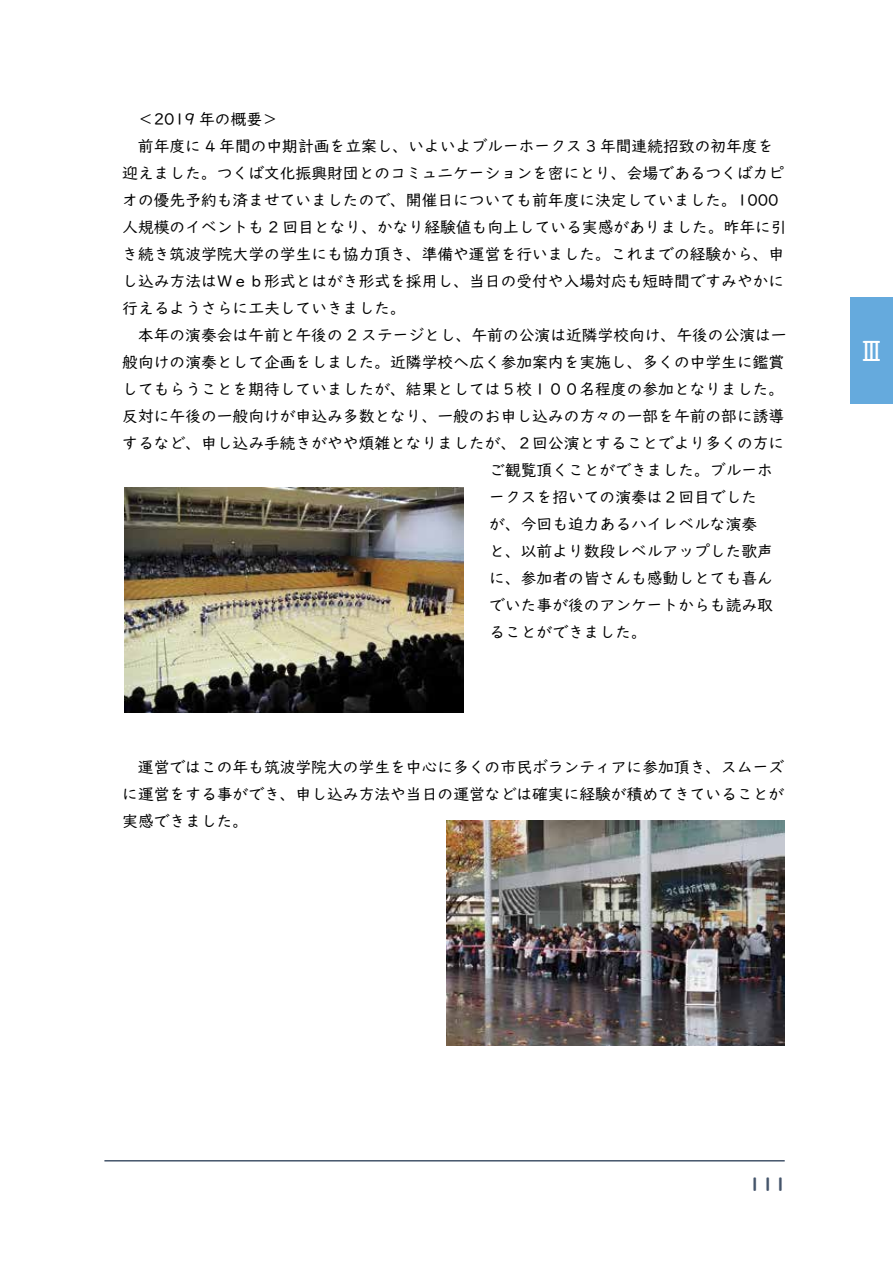
<style>
.page{position:relative;width:893px;height:1263px;background:#fff}
.page>*{position:absolute;margin:0;border:0;box-sizing:border-box;transform-origin:0 0}
.t1{font:25.5px "UD Shin M Go Pr 6 N";color:#fff}
.t2{font:18px "UD Digi Kyokasho NP B";color:#44546a}
.t3{font:15.9px/27px "UD Digi Kyokasho NP R";color:#000;text-align:justify}
</style>
<div class="page">
<hr style="left:104px;top:1160px;width:681px;height:1px;background:#44546a">
<img style="left:124px;top:487px;width:340px;height:226px">
<img style="left:446px;top:821px;width:338px;height:225px">
<div style="left:850px;top:298px;width:43px;height:106px;background:#65aadd"></div>
<p class="t3" style="left:138px;top:105px;width:142px">＜2019 年の概要＞</p>
<p class="t3" style="left:138px;top:132px;width:637px">前年度に 4 年間の中期計画を立案し、いよいよブルーホークス 3 年間連続招致の初年度を</p>
<p class="t3" style="left:122px;top:159px;width:664px">迎えました。つくば文化振興財団とのコミュニケーションを密にとり、会場であるつくばカピ</p>
<p class="t3" style="left:122px;top:186px;width:658px">オの優先予約も済ませていましたので、開催日についても前年度に決定していました。1000</p>
<p class="t3" style="left:122px;top:213px;width:666px">人規模のイベントも 2 回目となり、かなり経験値も向上している実感がありました。昨年に引</p>
<p class="t3" style="left:122px;top:240px;width:664px">き続き筑波学院大学の学生にも協力頂き、準備や運営を行いました。これまでの経験から、申</p>
<p class="t3" style="left:122px;top:267px;width:664px">し込み方法はＷｅｂ形式とはがき形式を採用し、当日の受付や入場対応も短時間ですみやかに</p>
<p class="t3" style="left:122px;top:295px;width:285px">行えるようさらに工夫していきました。</p>
<p class="t3" style="left:138px;top:322px;width:650px">本年の演奏会は午前と午後の 2 ステージとし、午前の公演は近隣学校向け、午後の公演は一</p>
<p class="t3" style="left:122px;top:349px;width:664px">般向けの演奏として企画をしました。近隣学校へ広く参加案内を実施し、多くの中学生に鑑賞</p>
<p class="t3" style="left:122px;top:376px;width:664px">してもらうことを期待していましたが、結果としては５校１００名程度の参加となりました。</p>
<p class="t3" style="left:122px;top:403px;width:664px">反対に午後の一般向けが申込み多数となり、一般のお申し込みの方々の一部を午前の部に誘導</p>
<p class="t3" style="left:122px;top:430px;width:664px">するなど、申し込み手続きがやや煩雑となりましたが、２回公演とすることでより多くの方に</p>
<p class="t3" style="left:489px;top:457px;width:285px">ご観覧頂くことができました。ブルーホ</p>
<p class="t3" style="left:489px;top:484px;width:270px">ークスを招いての演奏は２回目でした</p>
<p class="t3" style="left:489px;top:511px;width:270px">が、今回も迫力あるハイレベルな演奏</p>
<p class="t3" style="left:489px;top:538px;width:285px">と、以前より数段レベルアップした歌声</p>
<p class="t3" style="left:489px;top:565px;width:285px">に、参加者の皆さんも感動しとても喜ん</p>
<p class="t3" style="left:489px;top:592px;width:285px">でいた事が後のアンケートからも読み取</p>
<p class="t3" style="left:489px;top:619px;width:159px">ることができました。</p>
<p class="t3" style="left:122px;top:754px;width:664px;text-indent:16px">運営ではこの年も筑波学院大の学生を中心に多くの市民ボランティアに参加頂き、スムーズに運営をする事ができ、申し込み方法や当日の運営などは確実に経験が積めてきていることが実感できました。</p>
<h1 class="t1" style="left:859px;top:330px;width:23px">Ⅲ</h1>
<p class="t2" style="left:749px;top:1174px;width:40px">111</p>
</div>
